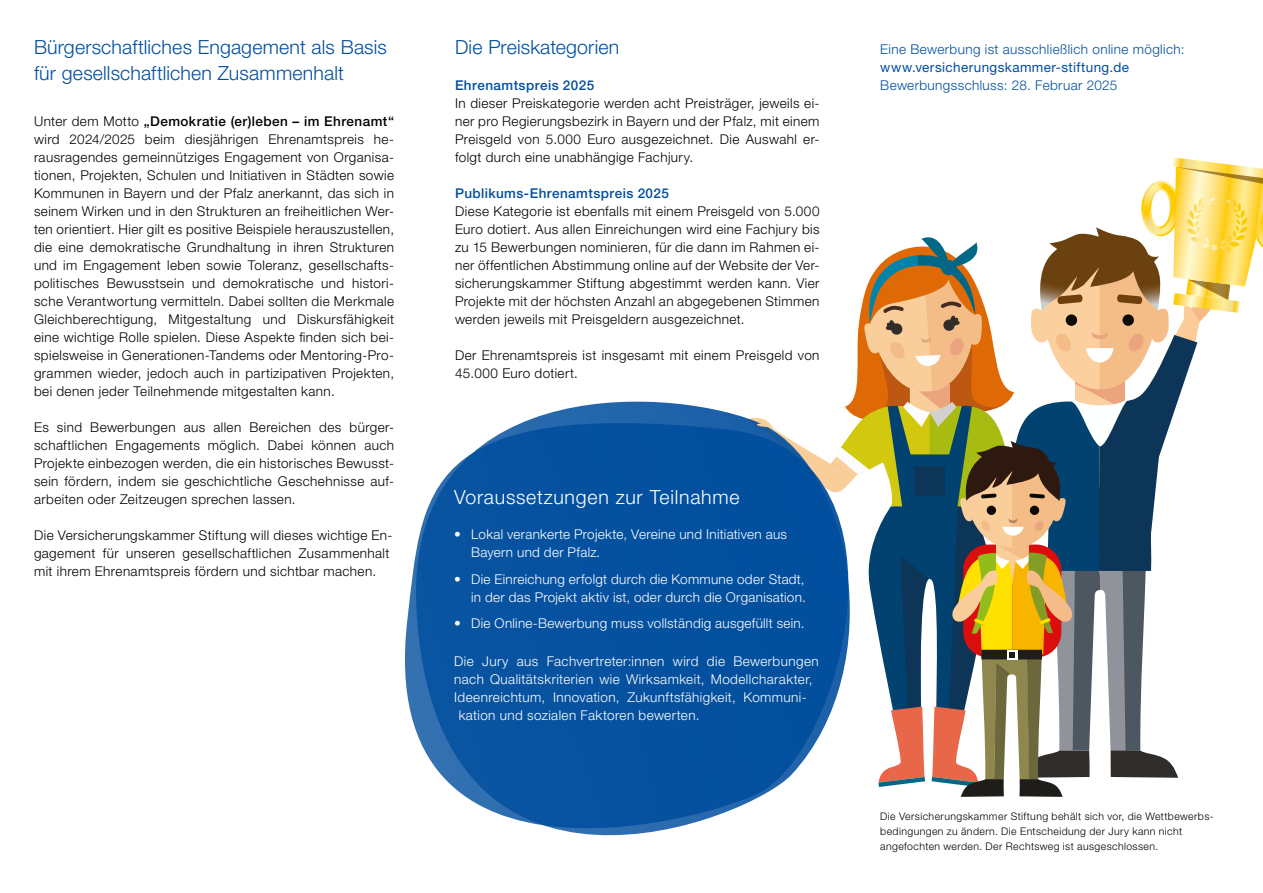
<style>
.page{position:relative;width:1263px;height:893px;background:#fff}
.page>*{position:absolute;margin:0;border:0;box-sizing:border-box;transform-origin:0 0}
.t1{font:300 19.5px/25.5px "Helvetica Neue LT Pro";letter-spacing:.01em;color:#004e9e}
.t2{font:300 19.5px "Helvetica Neue LT Pro";letter-spacing:.04em;color:#fff}
.t3{font:300 13.5px/18px "Helvetica Neue LT Pro";letter-spacing:.03em;color:#000;text-align:justify}
.t4{font:300 13.5px/18px "Helvetica Neue LT Pro";letter-spacing:.02em;color:#fff}
.t5{font:300 13.5px "Helvetica Neue LT Pro";letter-spacing:.03em;color:#004e9e}
.t6{font:500 13.5px "Helvetica Neue LT Pro";letter-spacing:.035em;color:#004e9e}
.t7{font:13.5px "Helvetica Neue LT Pro";letter-spacing:.03em;color:#004e9e}
.t8{font:300 10.5px/15px "Helvetica Neue LT Pro";letter-spacing:.04em;color:#000}
.s1{font-weight:500}
</style>
<div class="page">
<svg style="left:405px;top:401px;width:354px;height:435px;background:#2769ac"></svg>
<svg style="left:745px;top:157px;width:518px;height:640px"></svg>
<h1 class="t1" style="left:34px;top:34px;width:354px">Bürgerschaftliches Engagement als Basis für gesellschaftlichen Zusammenhalt</h1>
<p class="t3" style="left:34px;top:112px;width:362px">Unter dem Motto <span class="s1">„Demokratie (er)leben – im Ehrenamt“ </span>wird 2024/2025 beim diesjährigen Ehrenamtspreis he&shy;rausragendes gemeinnütziges Engagement von Organisa&shy;tionen, Projekten, Schulen und Initiativen in Städten sowie Kommunen in Bayern und der Pfalz anerkannt, das sich in seinem Wirken und in den Strukturen an freiheitlichen Wer&shy;ten orientiert. Hier gilt es positive Beispiele herauszustellen, die eine demokratische Grundhaltung in ihren Strukturen und im Engagement leben sowie Toleranz, gesellschafts&shy;politisches Bewusstsein und demokratische und histori&shy;sche Verantwortung vermitteln. Dabei sollten die Merkmale Gleichberechtigung, Mitgestaltung und Diskursfähigkeit eine wichtige Rolle spielen. Diese Aspekte finden sich bei&shy;spielsweise in Generationen-Tandems oder Mentoring-Pro&shy;grammen wieder, jedoch auch in partizipativen Projekten, bei denen jeder Teilnehmende mitgestalten kann.</p>
<p class="t3" style="left:34px;top:418px;width:362px">Es sind Bewerbungen aus allen Bereichen des bürger&shy;schaftlichen Engagements möglich. Dabei können auch Projekte einbezogen werden, die ein historisches Bewusst&shy;sein fördern, indem sie geschichtliche Geschehnisse auf&shy;arbeiten oder Zeitzeugen sprechen lassen.</p>
<p class="t3" style="left:34px;top:526px;width:360px;text-align:left">Die Versicherungskammer Stiftung will dieses wichtige En&shy;gagement für unseren gesellschaftlichen Zusammenhalt mit ihrem Ehrenamtspreis fördern und sichtbar machen.</p>
<h1 class="t1" style="left:455px;top:34px;width:166px">Die Preiskategorien</h1>
<p class="t6" style="left:455px;top:77px;width:141px">Ehrenamtspreis 2025</p>
<p class="t3" style="left:455px;top:94px;width:366px">In dieser Preiskategorie werden acht Preisträger, jeweils ei&shy;ner pro Regierungsbezirk in Bayern und der Pfalz, mit einem Preisgeld von 5.000 Euro ausgezeichnet. Die Auswahl er&shy;folgt durch eine unabhängige Fachjury.</p>
<p class="t6" style="left:455px;top:185px;width:215px">Publikums-Ehrenamtspreis 2025</p>
<p class="t3" style="left:455px;top:202px;width:366px">Diese Kategorie ist ebenfalls mit einem Preisgeld von 5.000<br>Euro dotiert. Aus allen Einreichungen wird eine Fachjury bis zu 15 Bewerbungen nominieren, für die dann im Rahmen ei&shy;ner öffentlichen Abstimmung online auf der Website der Ver&shy;sicherungskammer Stiftung abgestimmt werden kann. Vier Projekte mit der höchsten Anzahl an abgegebenen Stimmen werden jeweils mit Preisgeldern ausgezeichnet.</p>
<p class="t3" style="left:455px;top:346px;width:366px">Der Ehrenamtspreis ist insgesamt mit einem Preisgeld von<br>45.000 Euro dotiert.</p>
<h1 class="t2" style="left:454px;top:485px;width:287px">Voraussetzungen zur Teilnahme</h1>
<p class="t4" style="left:471px;top:525px;width:317px;text-indent:-17px">• Lokal verankerte Projekte, Vereine und Initiativen aus<br>Bayern und der Pfalz.</p>
<p class="t4" style="left:454px;top:569px;width:353px;text-align:right">• Die Einreichung erfolgt durch die Kommune oder Stadt, in der das Projekt aktiv ist, oder durch die Organisation.</p>
<p class="t4" style="left:454px;top:614px;width:352px">• Die Online-Bewerbung muss vollständig ausgefüllt sein.</p>
<p class="t4" style="left:454px;top:652px;width:366px">Die Jury aus Fachvertreter:innen wird die Bewerbungen</p>
<p class="t4" style="left:454px;top:670px;width:360px">nach Qualitätskriterien wie Wirksamkeit, Modellcharakter,</p>
<p class="t4" style="left:454px;top:688px;width:354px">Ideenreichtum, Innovation, Zukunftsfähigkeit, Kommuni-</p>
<p class="t4" style="left:459px;top:706px;width:242px">kation und sozialen Faktoren bewerten.</p>
<p class="t5" style="left:880px;top:41px;width:306px">Eine Bewerbung ist ausschließlich online möglich:</p>
<p class="t7" style="left:880px;top:59px;width:250px">www.versicherungskammer-stiftung.de</p>
<p class="t5" style="left:880px;top:77px;width:238px">Bewerbungsschluss: 28. Februar 2025</p>
<p class="t8" style="left:880px;top:809px;width:335px">Die Versicherungskammer Stiftung behält sich vor, die Wettbewerbs&shy;bedingungen zu ändern. Die Entscheidung der Jury kann nicht angefochten werden. Der Rechtsweg ist ausgeschlossen.</p>
</div>
